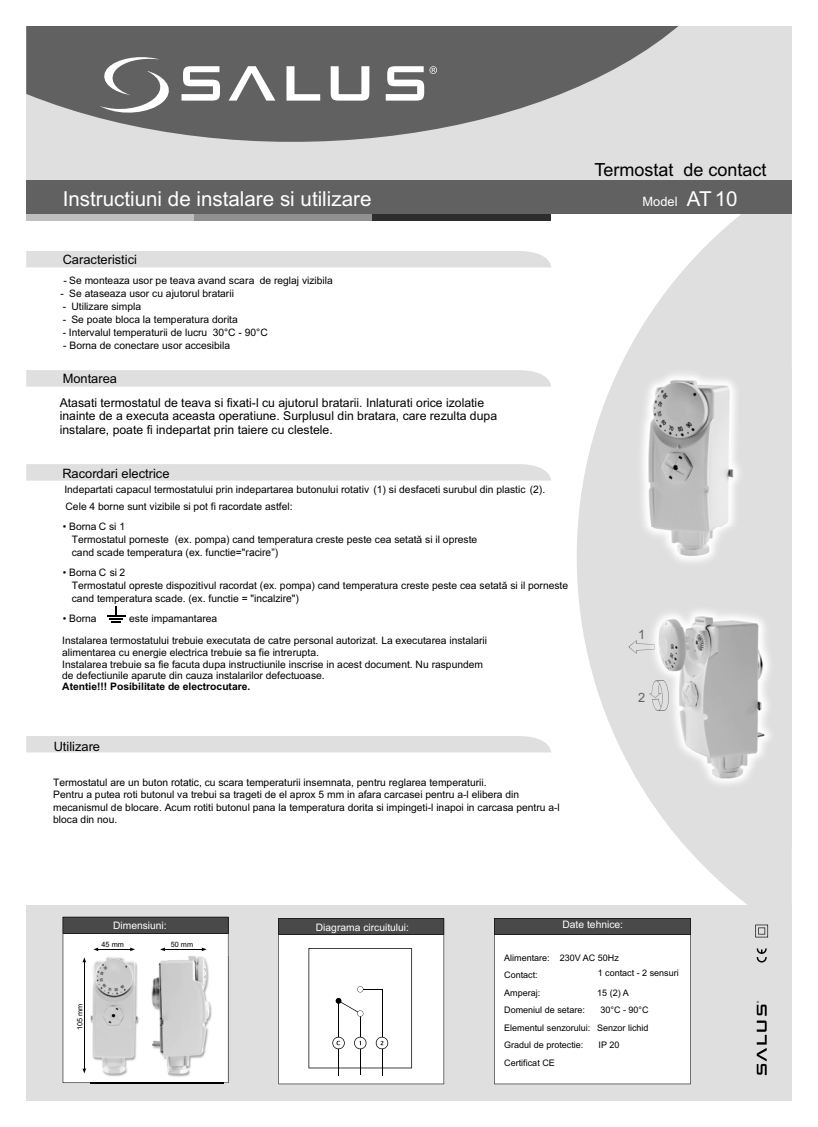
<style>
.page{position:relative;width:818px;height:1127px;background:#fff}
.page>*{position:absolute;margin:0;border:0;box-sizing:border-box;transform-origin:0 0}
.t1{font:20.62px "Arial";color:#fff}
.t2{font:18px "Arial";color:#000}
.t3{font:12.88px "Arial";color:#000}
.t4{font:12.88px "Arial";color:#fff}
.t5{font:12.88px "Arial";color:#616161}
.t6{font:12.25px/13.6px "Arial";color:#000}
.t7{font:10.25px/12.9px "Arial";color:#000}
.t8{font:10.25px "Arial";color:#fff}
.t9{font:700 10.25px "Arial";color:#000}
.t10{font:9px/17.5px "Arial";color:#000}
.t11{font:7.38px "Arial";color:#000}
.s1{font-size:20.62px}
</style>
<div class="page">
<svg style="left:577px;top:214px;width:215px;height:690px;fill:#dfdfdf"></svg>
<div style="left:26px;top:736px;width:525px;height:16px;background:#dfdfdf"></div>
<div style="left:26px;top:464px;width:525px;height:16px;background:#dfdfdf"></div>
<div style="left:26px;top:370px;width:525px;height:16px;background:#dfdfdf"></div>
<div style="left:26px;top:251px;width:525px;height:16px;background:#dfdfdf"></div>
<div style="left:26px;top:26px;width:766px;height:188px;background:#dfdfdf"></div>
<div style="left:26px;top:180px;width:766px;height:34px;background:#616161"></div>
<svg style="left:26px;top:26px;width:653px;height:116px;fill:#616161"></svg>
<svg style="left:286px;top:66px;width:34px;height:35px"></svg>
<svg style="left:331px;top:66px;width:38px;height:35px"></svg>
<svg style="left:229px;top:66px;width:46px;height:35px;background:#949494"></svg>
<svg style="left:181px;top:66px;width:39px;height:35px"></svg>
<svg style="left:386px;top:66px;width:51px;height:35px;background:#a8a8a8"></svg>
<svg style="left:99px;top:55px;width:75px;height:61px;background:#7d7d7d"></svg>
<div style="left:26px;top:214px;width:168px;height:6px;background:#bfbfbf"></div>
<div style="left:194px;top:214px;width:179px;height:6px;background:#909090"></div>
<div style="left:373px;top:214px;width:178px;height:6px;background:#2d2d2d"></div>
<svg style="left:107px;top:606px;width:18px;height:16px"></svg>
<img style="left:647px;top:626px;width:145px;height:221px">
<div style="left:633px;top:599px;width:14px;height:189px;background:#dfdfdf"></div>
<svg style="left:649px;top:679px;width:20px;height:32px"></svg>
<svg style="left:628px;top:640px;width:26px;height:13px"></svg>
<img style="left:636px;top:367px;width:156px;height:259px">
<img style="left:628px;top:373px;width:128px;height:193px">
<div style="left:26px;top:904px;width:766px;height:196px;background:#dfdfdf"></div>
<img style="left:167px;top:955px;width:62px;height:129px">
<img style="left:90px;top:1083px;width:77px;height:1px">
<svg style="left:63px;top:916px;width:165px;height:167px"></svg>
<svg style="left:494px;top:918px;width:197px;height:165px;background:#eaeaea"></svg>
<svg style="left:757px;top:948px;width:10px;height:14px"></svg>
<svg style="left:757px;top:1000px;width:10px;height:74px"></svg>
<svg style="left:755px;top:924px;width:13px;height:13px"></svg>
<svg style="left:278px;top:918px;width:166px;height:165px;background:#e2e2e2"></svg>
<h1 class="t1" style="left:63px;top:185px;width:310px">Instructiuni de instalare si utilizare</h1>
<p class="t3" style="left:63px;top:250px;width:76px">Caracteristici</p>
<p class="t7" style="left:63px;top:274px;width:271px">- Se monteaza usor pe teava avand sca ra de reglaj vizibila</p>
<p class="t7" style="left:61px;top:287px;width:175px">- Se ataseaza usor cu ajutorul bratarii</p>
<p class="t7" style="left:63px;top:300px;width:80px">- Utilizare simpla</p>
<p class="t7" style="left:63px;top:313px;width:177px">- Se poate bloca la temperatura dorita</p>
<p class="t7" style="left:63px;top:326px;width:207px">- Intervalul temperaturii de lucru 30°C - 90°C</p>
<p class="t7" style="left:63px;top:338px;width:168px">- Borna de conectare usor accesibila</p>
<p class="t3" style="left:63px;top:370px;width:56px">Montarea</p>
<p class="t6" style="left:60px;top:395px;width:439px">Atasati termostatul de teava si fixati-l cu ajutorul bratarii. Inlaturati orice izolatie inainte de a executa aceasta operatiune. Surplusul din bratara, care rezulta dupa instalare, poate fi indepartat prin taiere cu clestele.</p>
<p class="t3" style="left:62px;top:465px;width:109px">Racordari electrice</p>
<p class="t7" style="left:66px;top:500px;width:228px">Cele 4 borne sunt vizibile si pot fi racordate astfel:</p>
<p class="t7" style="left:72px;top:520px;width:407px;text-indent:-9px">• Borna C si 1<br>Termostatul porneste (ex. pompa) cand temperatura creste peste cea setată si il opreste cand scade temperatura (ex. functie="racire”)</p>
<p class="t7" style="left:72px;top:566px;width:498px;text-indent:-9px">• Borna C si 2<br>Termostatul opreste dispozitivul racordat (ex. pompa) cand temperatura creste peste cea setată si il porneste cand temperatura scade. (ex. functie = "incalzire")</p>
<p class="t7" style="left:63px;top:612px;width:35px">• Borna</p>
<p class="t7" style="left:129px;top:612px;width:90px">este impamantarea</p>
<p class="t7" style="left:64px;top:483px;width:482px">Indepartati capacul termostatului prin indepartarea butonului rotativ (1) si desfaceti surubul din plastic (2).</p>
<p class="t7" style="left:62px;top:634px;width:426px;line-height:11.6px">Instalarea termostatului trebuie executata de catre personal autorizat. La executarea instalarii alimentarea cu energie electrica trebuie sa fie intrerupta.<br>Instalarea trebuie sa fie facuta dupa instructiunile inscrise in acest document. Nu raspundem de defectiunile aparute din cauza instalarilor defectuoase.</p>
<p class="t9" style="left:62px;top:679px;width:190px">Atentie!!! Posibilitate de electrocutare.</p>
<p class="t3" style="left:54px;top:737px;width:48px">Utilizare</p>
<p class="t7" style="left:53px;top:775px;width:508px;line-height:12.4px">Termostatul are un buton rotatic, cu scara temperaturii insemnata, pentru reglarea temperaturii.<br>Pentru a putea roti butonul va trebui sa trageti de el aprox 5 mm in afara carcasei pentru a-l elibera din mecanismul de blocare. Acum rotiti butonul pana la temperatura dorita si impingeti-l inapoi in carcasa pentru a-l bloca din nou.</p>
<h2 class="t2" style="left:594px;top:158px;width:174px">Termostat de contact</h2>
<p class="t4" style="left:642px;top:193px;width:97px">Model <span class="s1">AT 10</span></p>
<p class="t5" style="left:638px;top:625px;width:9px">1</p>
<p class="t5" style="left:638px;top:688px;width:9px">2</p>
<p class="t8" style="left:113px;top:918px;width:55px">Dimensiuni:</p>
<p class="t11" style="left:102px;top:939px;width:24px">45 mm</p>
<p class="t11" style="left:171px;top:939px;width:24px">50 mm</p>
<p class="t11" style="left:75px;top:1030px;width:28px;rotate:-90deg">105 mm</p>
<p class="t8" style="left:316px;top:920px;width:95px">Diagrama circuitului:</p>
<p class="t8" style="left:562px;top:917px;width:62px">Date tehnice:</p>
<p class="t10" style="left:504px;top:948px;width:116px">Alimentare: 230V AC 50Hz<br>Contact:</p>
<p class="t10" style="left:598px;top:964px;width:83px">1 contact - 2 sensuri</p>
<p class="t10" style="left:504px;top:983px;width:38px">Amperaj:</p>
<p class="t10" style="left:597px;top:983px;width:33px">15 (2) A</p>
<p class="t10" style="left:504px;top:1001px;width:88px">Domeniul de setare:<br>Elementul senzorului:</p>
<p class="t10" style="left:597px;top:1001px;width:53px;text-align:center">30°C - 90°C<br>Senzor lichid</p>
<p class="t10" style="left:504px;top:1036px;width:81px">Gradul de protectie:</p>
<p class="t10" style="left:598px;top:1036px;width:22px">IP 20</p>
<p class="t10" style="left:504px;top:1053px;width:52px">Certificat CE</p>
</div>
